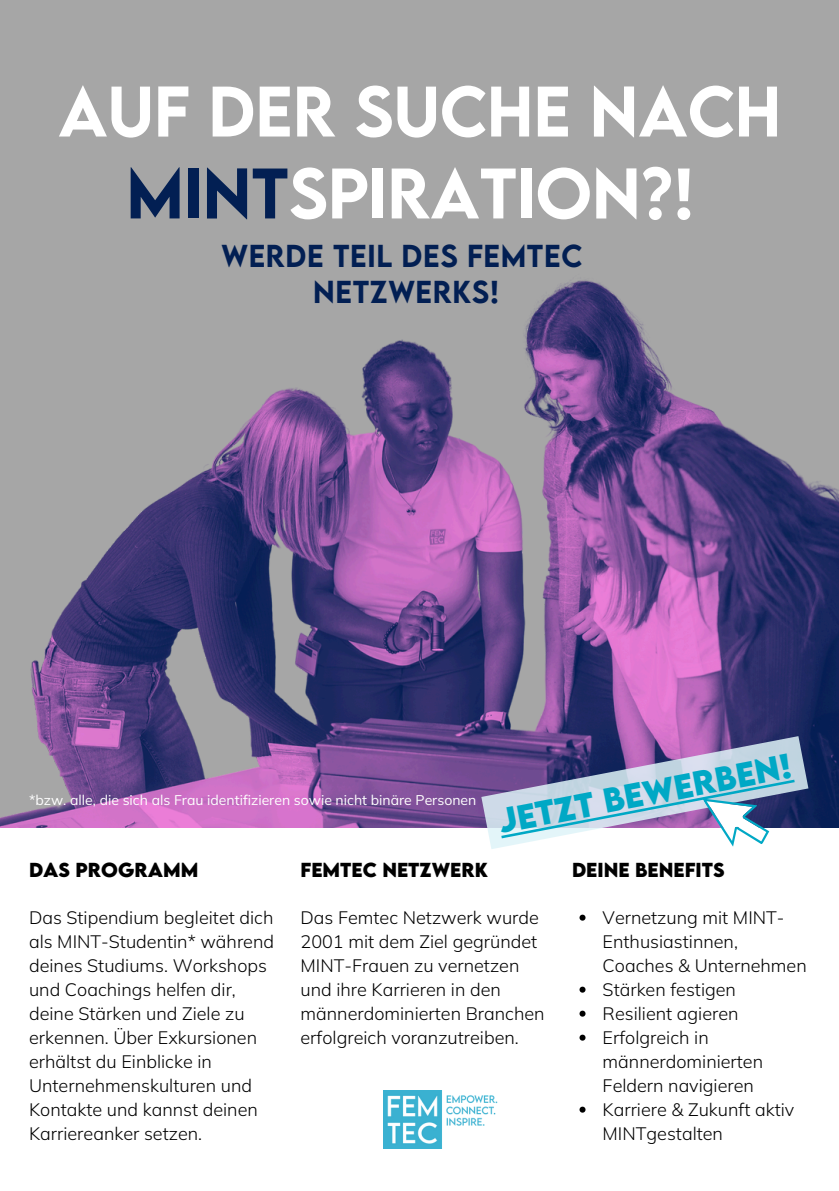
<style>
.page{position:relative;width:839px;height:1191px;background:#fff}
.page>*{position:absolute;margin:0;border:0;box-sizing:border-box;transform-origin:0 0}
.t1{font:500 63.4px/82px "LEMONMILK";color:#fff;text-align:center}
.t2{font:700 30.8px "LEMONMILK";color:#00a8c5}
.t3{font:500 28.2px/36.4px "LEMONMILK";letter-spacing:.02em;color:#021f53;text-align:center}
.t4{font:300 18px/24px "Mulish";color:#000}
.t5{font:700 18px "LEMONMILK";letter-spacing:.09em;color:#000}
.t6{font:700 18px "LEMONMILK";color:#000}
.t7{font:700 18px "LEMONMILK";letter-spacing:.2em;color:#000}
.t8{font:14px "Mulish";color:#fff}
.s1{color:#021f53}
</style>
<div class="page">
<div style="left:0;top:0;width:838px;height:827px;background:#a6a6a6"></div>
<img style="left:0;top:280px;width:838px;height:547px">
<svg style="left:481px;top:736px;width:327px;height:113px;background:#a6a8c7"></svg>
<svg style="left:579px;top:915px;width:6px;height:6px"></svg>
<svg style="left:579px;top:987px;width:6px;height:6px"></svg>
<svg style="left:579px;top:1011px;width:6px;height:6px"></svg>
<svg style="left:579px;top:1035px;width:6px;height:6px"></svg>
<svg style="left:579px;top:1107px;width:6px;height:6px"></svg>
<img style="left:384px;top:1090px;width:114px;height:59px">
<p class="t1" style="left:58px;top:69px;width:716px">AUF DER SUCHE NACH<br><span class="s1">MINT</span>SPIRATION?!</p>
<p class="t3" style="left:221px;top:237px;width:362px">WERDE TEIL DES FEMTEC<br>NETZWERKS!</p>
<p class="t8" style="left:29px;top:791px;width:449px">*bzw. alle, die sich als Frau identifizieren sowie nicht binäre Personen</p>
<h2 class="t2" style="left:494px;top:801px;width:299px;rotate:-11deg">JETZT BEW ERBEN!</h2>
<p class="t7" style="left:29px;top:858px;width:165px">DAS PROGRAMM</p>
<p class="t4" style="left:29px;top:905px;width:246px">Das Stipendium begleitet dich als MINT-Studentin* während deines Studiums. Workshops und Coachings helfen dir, deine Stärken und Ziele zu erkennen. Über Exkursionen erhältst du Einblicke in<br>Unternehmenskulturen und<br>Kontakte und kannst deinen<br>Karriereanker setzen.</p>
<h3 class="t5" style="left:300px;top:858px;width:187px">FEMTEC NETZWERK</h3>
<p class="t4" style="left:300px;top:905px;width:245px">Das Femtec Netzwerk wurde<br>2001 mit dem Ziel gegründet<br>MINT-Frauen zu vernetzen und ihre Karrieren in den männerdominierten Branchen erfolgreich voranzutreiben.</p>
<h4 class="t6" style="left:572px;top:858px;width:153px">DEINE BENEFITS</h4>
<h5 class="t4" style="left:602px;top:905px;width:206px">Vernetzung mit MINT-<br>Enthusiastinnen,<br>Coaches &amp; Unternehmen</h5>
<h4 class="t4" style="left:602px;top:977px;width:135px">Stärken festigen</h4>
<h5 class="t4" style="left:602px;top:1001px;width:137px">Resilient agieren</h5>
<p class="t4" style="left:602px;top:1025px;width:162px">Erfolgreich in männerdominierten<br>Feldern navigieren</p>
<h4 class="t4" style="left:602px;top:1097px;width:193px">Karriere &amp; Zukunft aktiv<br>MINTgestalten</h4>
</div>
